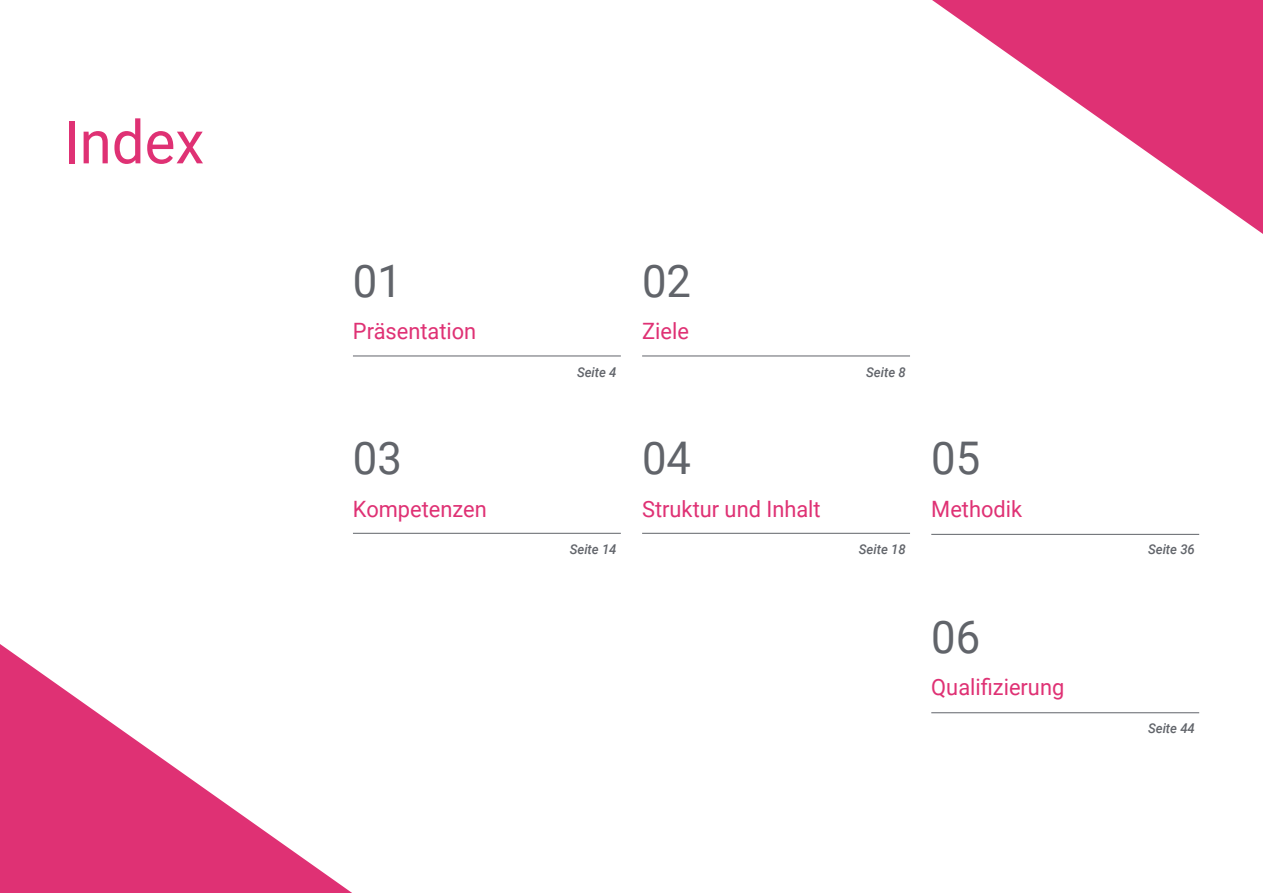
<style>
.page{position:relative;width:1263px;height:893px;background:#fff}
.page>*{position:absolute;margin:0;border:0;box-sizing:border-box;transform-origin:0 0}
.t1{font:60px "Roboto";color:#df3174}
.t2{font:45px "Roboto";color:#61646a}
.t3{font:22.5px "Roboto";color:#df3174}
.t4{font:italic 500 13.5px "Roboto";color:#61646a}
</style>
<div class="page">
<hr style="left:353px;top:356px;width:268px;height:1px;background:#61646a">
<hr style="left:931px;top:534px;width:268px;height:1px;background:#61646a">
<hr style="left:642px;top:356px;width:268px;height:1px;background:#61646a">
<hr style="left:931px;top:712px;width:268px;height:1px;background:#61646a">
<hr style="left:353px;top:533px;width:268px;height:1px;background:#61646a">
<hr style="left:642px;top:533px;width:268px;height:1px;background:#61646a">
<svg style="left:0;top:644px;width:352px;height:249px"></svg>
<svg style="left:932px;top:0;width:331px;height:234px"></svg>
<h1 class="t1" style="left:64px;top:100px;width:142px">Index</h1>
<h2 class="t2" style="left:353px;top:250px;width:51px">01</h2>
<h2 class="t2" style="left:642px;top:250px;width:51px">02</h2>
<p class="t3" style="left:353px;top:315px;width:125px">Präsentation</p>
<p class="t4" style="left:577px;top:363px;width:41px">Seite 4</p>
<p class="t3" style="left:642px;top:315px;width:48px">Ziele</p>
<h2 class="t2" style="left:353px;top:427px;width:51px">03</h2>
<h2 class="t2" style="left:642px;top:427px;width:51px">04</h2>
<p class="t4" style="left:866px;top:363px;width:41px">Seite 8</p>
<h2 class="t2" style="left:931px;top:427px;width:51px">05</h2>
<p class="t3" style="left:353px;top:493px;width:135px">Kompetenzen</p>
<p class="t3" style="left:931px;top:493px;width:92px">Methodik</p>
<p class="t3" style="left:642px;top:493px;width:180px">Struktur und Inhalt</p>
<p class="t4" style="left:570px;top:540px;width:48px">Seite 14</p>
<p class="t4" style="left:859px;top:540px;width:48px">Seite 18</p>
<h2 class="t2" style="left:931px;top:605px;width:51px">06</h2>
<p class="t3" style="left:931px;top:671px;width:134px">Qualifizierung</p>
<p class="t4" style="left:1148px;top:540px;width:48px">Seite 36</p>
<p class="t4" style="left:1148px;top:719px;width:48px">Seite 44</p>
</div>
